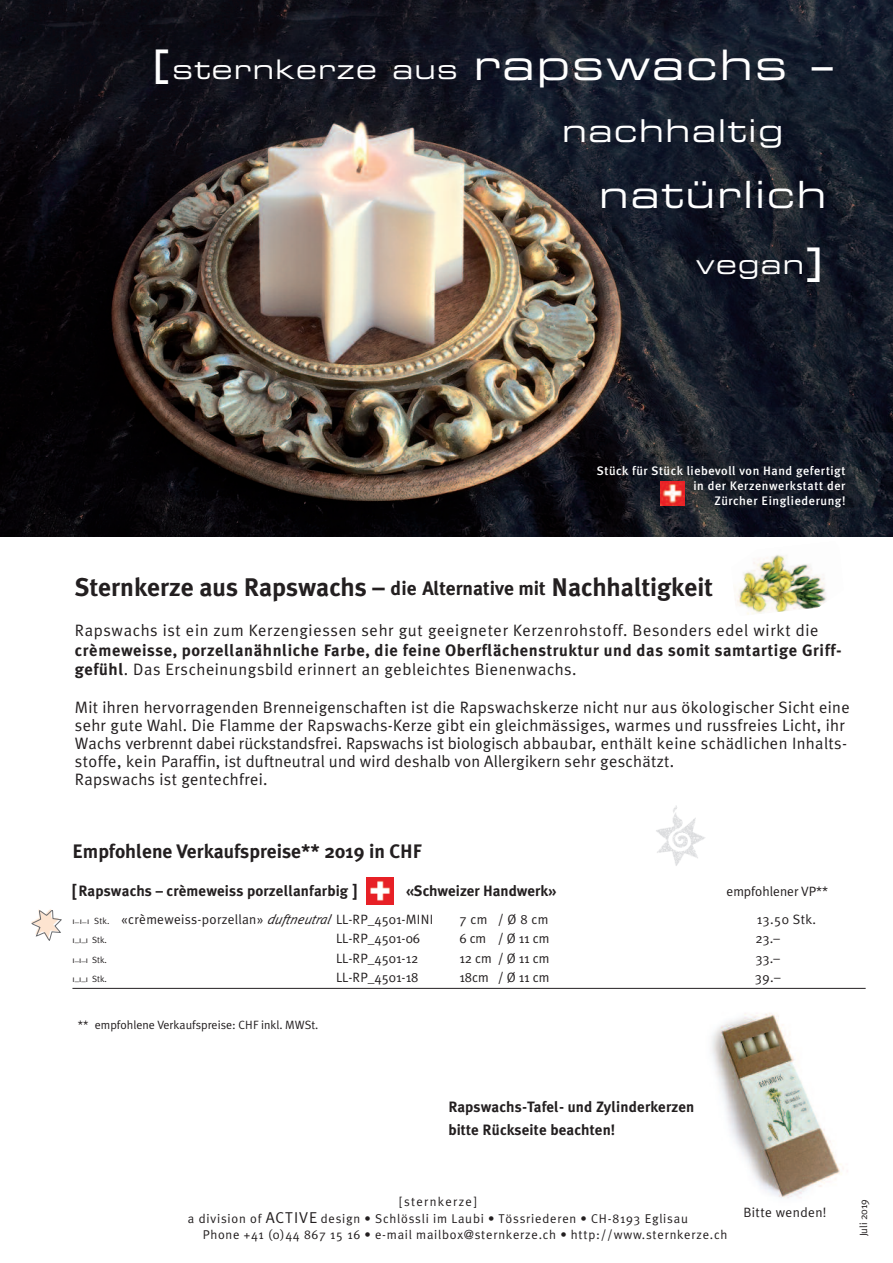
<style>
.page{position:relative;width:893px;height:1263px;background:#fff}
.page>*{position:absolute;margin:0;border:0;box-sizing:border-box;transform-origin:0 0}
.t1{font:37.5px "Eurostile Extended Two";letter-spacing:.05em;color:#fff}
.t2{font:31.5px "Eurostile Extended Two";letter-spacing:.05em;color:#fff}
.t3{font:27px "Eurostile Extended Two";letter-spacing:.05em;color:#fff}
.t4{font:700 25.5px "Meta Plus";color:#231f20}
.t5{font:700 19.5px "Meta Plus";color:#231f20}
.t6{font:16.5px/18px "Meta Plus Normal";letter-spacing:.02em;color:#231f20}
.t7{font:700 16.5px "Meta Plus";letter-spacing:.035em;color:#231f20}
.t8{font:16.5px "Meta Plus Normal";letter-spacing:.04em;color:#231f20}
.t9{font:700 15px/23.1px "Meta Plus";letter-spacing:.01em;color:#231f20}
.t10{font:13.5px "Meta Plus Normal";letter-spacing:.01em;color:#231f20}
.t11{font:13.5px "Meta Plus Normal";letter-spacing:.03em;color:#231f20}
.t12{font:13.5px "Meta Plus Normal";letter-spacing:.115em;color:#231f20}
.t13{font:12.75px "Meta Plus Normal";letter-spacing:.06em;color:#231f20}
.t14{font:12.75px "Meta Plus Normal";letter-spacing:.1em;color:#231f20}
.t15{font:500 12.3px/15px "Meta Plus";letter-spacing:.045em;color:#fff;text-align:right}
.t16{font:12px "Meta Plus Normal";color:#231f20}
.t17{font:10.5px "Meta Plus Normal";color:#231f20}
.t18{font:9px "Meta Plus Normal";letter-spacing:-.005em;color:#231f20}
.s1{font-size:47.7px}
.s2{font-size:42px}
.s3{font-size:19.5px}
.s4{font-family:"Meta Plus";font-weight:700}
.s5{font-size:18px}
.s6{font-size:9px}
.s7{font-style:italic}
.s8{font-size:15.75px}
</style>
<div class="page">
<img style="left:711px;top:1012px;width:137px;height:186px">
<img style="left:0;top:0;width:893px;height:536px">
<img style="left:656px;top:805px;width:49px;height:61px">
<hr style="left:72px;top:988px;width:794px;height:1px;background:#231f20">
<img style="left:367px;top:878px;width:26px;height:26px">
<img style="left:660px;top:482px;width:24px;height:23px">
<svg style="left:32px;top:910px;width:29px;height:30px"></svg>
<img style="left:735px;top:555px;width:92px;height:60px">
<h3 class="t3" style="left:153px;top:59px;width:682px"><span class="s1">[</span>sternkerze aus <span class="s2">rapswachs –</span></h3>
<h2 class="t2" style="left:562px;top:119px;width:223px">nachhaltig</h2>
<h1 class="t1" style="left:599px;top:181px;width:229px">natürlich</h1>
<h3 class="t3" style="left:696px;top:254px;width:129px">vegan<span class="s1">]</span></h3>
<p class="t15" style="left:597px;top:464px;width:250px">Stück für Stück liebevoll von Hand gefertigt in der Kerzenwerkstatt der<br>Zürcher Eingliederung!</p>
<h3 class="t4" style="left:75px;top:572px;width:639px">Sternkerze aus Rapswachs – <span class="s3">die Alternative mit</span> Nachhaltigkeit</h3>
<p class="t8" style="left:75px;top:621px;width:745px">Rapswachs ist ein zum Kerzengiessen sehr gut geeigneter Kerzenrohstoff. Besonders edel wirkt die</p>
<p class="t7" style="left:75px;top:640px;width:768px">crèmeweisse, porzellanähnliche Farbe, die feine Oberflächenstruktur und das somit samtartige Griff-</p>
<p class="t6" style="left:75px;top:661px;width:503px"><span class="s4">gefühl</span>. Das Erscheinungsbild erinnert an gebleichtes Bienenwachs.</p>
<p class="t6" style="left:75px;top:698px;width:776px">Mit ihren hervorragenden Brenneigenschaften ist die Rapswachskerze nicht nur aus ökologischer Sicht eine sehr gute Wahl. Die Flamme der Rapswachs-Kerze gibt ein gleichmässiges, warmes und russfreies Licht, ihr Wachs verbrennt dabei rückstandsfrei. Rapswachs ist biologisch abbaubar, enthält keine schädlichen Inhalts&shy;stoffe, kein Paraffin, ist duftneutral und wird deshalb von Allergikern sehr geschätzt.<br>Rapswachs ist gentechfrei.</p>
<p class="t5" style="left:72px;top:840px;width:351px">Empfohlene Verkaufspreise** 2019 in CHF</p>
<p class="t9" style="left:72px;top:879px;width:286px"><span class="s5">[</span>Rapswachs – crèmeweiss porzellanfarbig <span class="s5">]</span></p>
<p class="t9" style="left:406px;top:880px;width:152px">«Schweizer Handwerk»</p>
<p class="t10" style="left:726px;top:883px;width:103px">empfohlener VP**</p>
<p class="t10" style="left:72px;top:911px;width:362px"><span class="s6">ı_ı_ı Stk.</span> «crèmeweiss-porzellan» <span class="s7">duftneutral</span> LL-RP_4501-MINI</p>
<p class="t10" style="left:459px;top:911px;width:90px">7cm /Ø8cm</p>
<p class="t10" style="left:757px;top:911px;width:61px">13.50 Stk.</p>
<p class="t18" style="left:72px;top:935px;width:36px">ı_ı_ı Stk.</p>
<p class="t10" style="left:336px;top:930px;width:86px">LL-RP_4501-06</p>
<p class="t12" style="left:459px;top:930px;width:91px">6cm /Ø11cm</p>
<p class="t10" style="left:755px;top:930px;width:26px">23.–</p>
<p class="t18" style="left:72px;top:954px;width:36px">ı_ı_ı Stk.</p>
<p class="t10" style="left:336px;top:950px;width:84px">LL-RP_4501-12</p>
<p class="t10" style="left:459px;top:950px;width:91px">12cm /Ø11cm</p>
<p class="t10" style="left:755px;top:950px;width:26px">33.–</p>
<p class="t18" style="left:72px;top:974px;width:36px">ı_ı_ı Stk.</p>
<p class="t10" style="left:336px;top:969px;width:84px">LL-RP_4501-18</p>
<p class="t10" style="left:459px;top:969px;width:91px">18cm / Ø 11 cm</p>
<p class="t10" style="left:755px;top:969px;width:27px">39.–</p>
<p class="t16" style="left:78px;top:1017px;width:242px">** empfohlene Verkaufspreise: CHF inkl. MWSt.</p>
<p class="t9" style="left:448px;top:1095px;width:247px">Rapswachs-Tafel- und Zylinderkerzen bitte Rückseite beachten!</p>
<p class="t14" style="left:400px;top:1194px;width:78px">[sternkerze]</p>
<p class="t13" style="left:188px;top:1211px;width:501px">a division of <span class="s8">ACTIVE</span> design • Schlössli im Laubi • Tössriederen • CH-8193 Eglisau</p>
<p class="t13" style="left:203px;top:1227px;width:526px">Phone +41 (0)44 867 15 16 • e-mail mailbox@sternkerze.ch • http://www.sternkerze.ch</p>
<p class="t11" style="left:743px;top:1204px;width:85px">Bitte wenden!</p>
<p class="t17" style="left:857px;top:1236px;width:39px;rotate:-90deg">Juli 2019</p>
</div>
